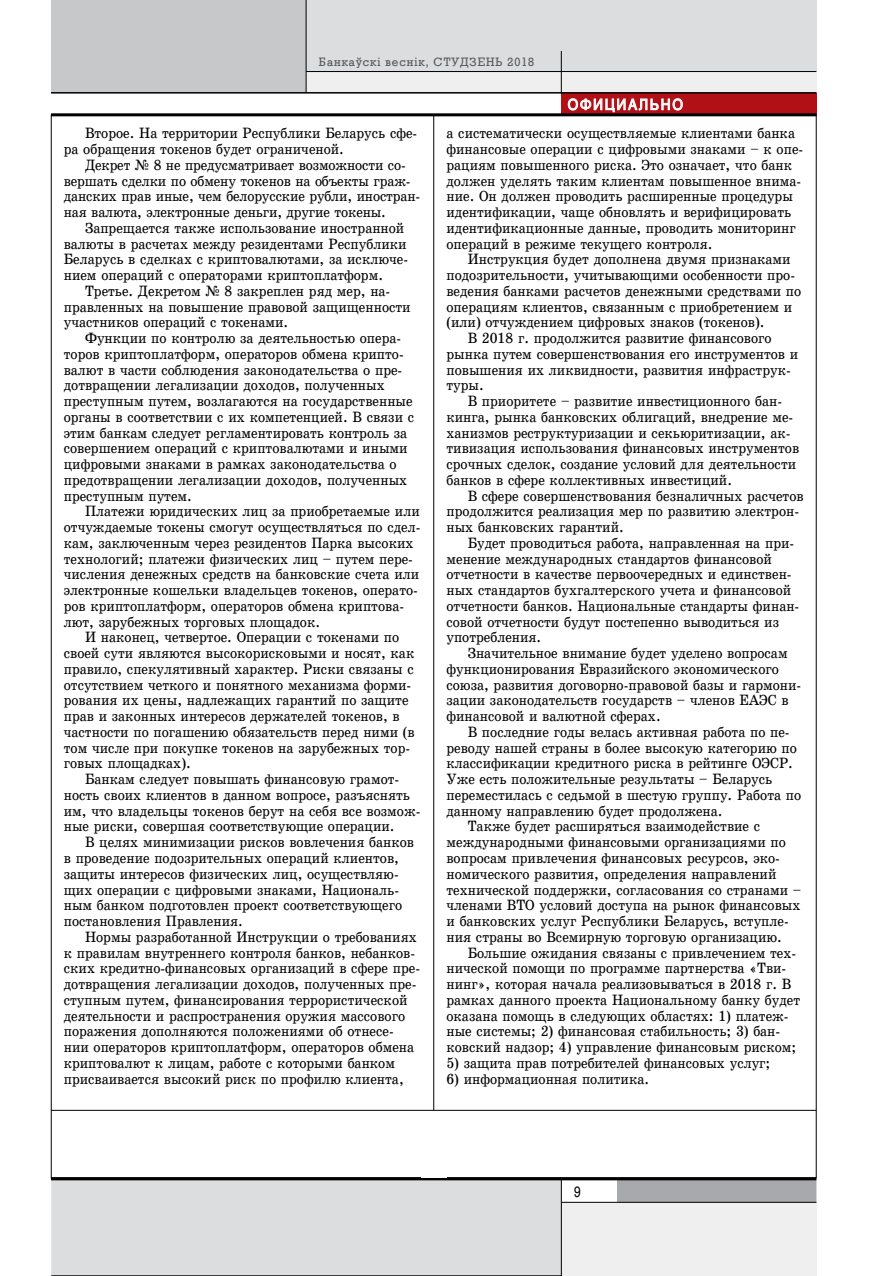
<style>
.page{position:relative;width:893px;height:1276px;background:#fff}
.page>*{position:absolute;margin:0;border:0;box-sizing:border-box;transform-origin:0 0}
.t1{font:15px/15.8px "School Book C";color:#000;scale:.9 1}
.t2{font:15px "AG Helvetica";letter-spacing:.14em;color:#fff;scale:.9 1}
.t3{font:15px "Rodeo";color:#000;scale:.9 1}
.t4{font:12px "Rodeo";letter-spacing:.08em;color:#58595b}
</style>
<div class="page">
<div style="left:561px;top:94px;width:255px;height:21px;background:#b11116"></div>
<svg style="left:568px;top:98px;width:115px;height:14px"></svg>
<div style="left:51px;top:0;width:255px;height:93px;background:#c7c8ca"></div>
<div style="left:306px;top:0;width:510px;height:72px;background:#dcddde"></div>
<div style="left:306px;top:72px;width:510px;height:21px;background:#efeff0"></div>
<hr style="left:306px;top:0;width:1px;height:93px;background:#000">
<hr style="left:306px;top:71px;width:510px;height:1px;background:#000">
<hr style="left:561px;top:51px;width:1px;height:43px;background:#000">
<hr style="left:51px;top:113px;width:765px;height:3px;background:#000">
<hr style="left:433px;top:115px;width:1px;height:1063px;background:#000">
<hr style="left:51px;top:92px;width:765px;height:2px;background:#000">
<div style="left:561px;top:1202px;width:255px;height:73px;background:#efeff0"></div>
<svg style="left:616px;top:1180px;width:200px;height:22px;background:#a3a5a8"></svg>
<div style="left:51px;top:1180px;width:511px;height:96px;background:#dcddde"></div>
<hr style="left:562px;top:1202px;width:254px;height:1px;background:#000">
<hr style="left:51px;top:1177px;width:765px;height:3px;background:#000">
<div style="left:421px;top:1110px;width:25px;height:67px;background:#fff"></div>
<hr style="left:51px;top:1110px;width:765px;height:1px;background:#000">
<p class="t4" style="left:319px;top:55px;width:217px">Банкаўскі веснік, студзень 2018</p>
<p class="t2" style="left:568px;top:96px;width:130px">официально</p>
<p class="t1" style="left:64px;top:125px;width:394px;text-indent:21px">Второе. На территории Республики Беларусь сфе&shy;ра обращения токенов будет ограниченой.</p>
<p class="t1" style="left:64px;top:157px;width:398px;text-indent:21px">Декрет № 8 не предусматривает возможности со&shy;вершать сделки по обмену токенов на объекты граж&shy;данских прав иные, чем белорусские рубли, иностран&shy;ная валюта, электронные деньги, другие токены.</p>
<p class="t1" style="left:64px;top:220px;width:384px;text-indent:21px">Запрещается также использование иностранной валюты в расчетах между резидентами Республики Беларусь в сделках с криптовалютами, за исключе&shy;нием операций с операторами криптоплатформ.</p>
<p class="t1" style="left:64px;top:283px;width:387px;text-indent:21px">Третье. Декретом № 8 закреплен ряд мер, на&shy;правленных на повышение правовой защищенности участников операций с токенами.</p>
<p class="t1" style="left:64px;top:330px;width:391px;text-indent:21px">Функции по контролю за деятельностью опера&shy;торов криптоплатформ, операторов обмена крипто&shy;валют в части соблюдения законодательства о пре&shy;дотвращении легализации доходов, полученных преступным путем, возлагаются на государственные органы в соответствии с их компетенцией. В связи с этим банкам следует регламентировать контроль за совершением операций с криптовалютами и иными цифровыми знаками в рамках законодательства о предотвращении легализации доходов, полученных преступным путем.</p>
<p class="t1" style="left:64px;top:503px;width:398px;text-indent:21px">Платежи юридических лиц за приобретаемые или отчуждаемые токены смогут осуществляться по сдел&shy;кам, заключенным через резидентов Парка высоких технологий; платежи физических лиц – путем пере&shy;числения денежных средств на банковские счета или электронные кошельки владельцев токенов, операто&shy;ров криптоплатформ, операторов обмена криптова&shy;лют, зарубежных торговых площадок.</p>
<p class="t1" style="left:64px;top:629px;width:391px;text-indent:21px">И наконец, четвертое. Операции с токенами по своей сути являются высокорисковыми и носят, как правило, спекулятивный характер. Риски связаны с отсутствием четкого и понятного механизма форми&shy;рования их цены, надлежащих гарантий по защите прав и законных интересов держателей токенов, в частности по погашению обязательств перед ними (в том числе при покупке токенов на зарубежных тор&shy;говых площадках).</p>
<p class="t1" style="left:64px;top:771px;width:398px;text-indent:21px">Банкам следует повышать финансовую грамот&shy;ность своих клиентов в данном вопросе, разъяснять им, что владельцы токенов берут на себя все возмож&shy;ные риски, совершая соответствующие операции.</p>
<p class="t1" style="left:64px;top:834px;width:391px;text-indent:21px">В целях минимизации рисков вовлечения банков в проведение подозрительных операций клиентов, защиты интересов физических лиц, осуществляю&shy;щих операции с цифровыми знаками, Националь&shy;ным банком подготовлен проект соответствующего постановления Правления.</p>
<p class="t1" style="left:64px;top:929px;width:397px;text-indent:21px">Нормы разработанной Инструкции о требованиях к правилам внутреннего контроля банков, небанков&shy;ских кредитно-финансовых организаций в сфере пре&shy;дотвращения легализации доходов, полученных пре&shy;ступным путем, финансирования террористической деятельности и распространения оружия массового поражения дополняются положениями об отнесе&shy;нии операторов криптоплатформ, операторов обмена криптовалют к лицам, работе с которыми банком присваивается высокий риск по профилю клиента,</p>
<p class="t1" style="left:446px;top:125px;width:398px">а систематически осуществляемые клиентами банка финансовые операции с цифровыми знаками – к опе&shy;рациям повышенного риска. Это означает, что банк должен уделять таким клиентам повышенное внима&shy;ние. Он должен проводить расширенные процедуры идентификации, чаще обновлять и верифицировать идентификационные данные, проводить мониторинг операций в режиме текущего контроля.</p>
<p class="t1" style="left:468px;top:251px;width:360px">Инструкция будет дополнена двумя признаками</p>
<p class="t1" style="left:446px;top:267px;width:389px">подозрительности, учитывающими особенности про-</p>
<p class="t1" style="left:446px;top:283px;width:396px">ведения банками расчетов денежными средствами по</p>
<p class="t1" style="left:446px;top:299px;width:386px">операциям клиентов, связанным с приобретением и</p>
<p class="t1" style="left:446px;top:314px;width:355px">(или) отчуждением цифровых знаков (токенов).</p>
<p class="t1" style="left:468px;top:330px;width:339px">В 2018 г. продолжится развитие финансового</p>
<p class="t1" style="left:446px;top:346px;width:392px">рынка путем совершенствования его инструментов и</p>
<p class="t1" style="left:446px;top:362px;width:384px">повышения их ликвидности, развития инфраструк-</p>
<p class="t1" style="left:446px;top:377px;width:43px">туры.</p>
<p class="t1" style="left:468px;top:393px;width:351px">В приоритете – развитие инвестиционного бан-</p>
<p class="t1" style="left:446px;top:409px;width:387px">кинга, рынка банковских облигаций, внедрение ме-</p>
<p class="t1" style="left:446px;top:425px;width:384px">ханизмов реструктуризации и секьюритизации, ак-</p>
<p class="t1" style="left:446px;top:440px;width:393px">тивизация использования финансовых инструментов</p>
<p class="t1" style="left:446px;top:456px;width:390px">срочных сделок, создание условий для деятельности</p>
<p class="t1" style="left:446px;top:472px;width:319px">банков в сфере коллективных инвестиций.</p>
<p class="t1" style="left:468px;top:488px;width:375px">В сфере совершенствования безналичных расчетов</p>
<p class="t1" style="left:446px;top:503px;width:393px">продолжится реализация мер по развитию электрон-</p>
<p class="t1" style="left:446px;top:519px;width:199px">ных банковских гарантий.</p>
<p class="t1" style="left:468px;top:535px;width:364px">Будет проводиться работа, направленная на при-</p>
<p class="t1" style="left:446px;top:551px;width:363px">менение международных стандартов финансовой</p>
<p class="t1" style="left:446px;top:566px;width:385px">отчетности в качестве первоочередных и единствен-</p>
<p class="t1" style="left:446px;top:582px;width:385px">ных стандартов бухгалтерского учета и финансовой</p>
<p class="t1" style="left:446px;top:598px;width:394px">отчетности банков. Национальные стандарты финан-</p>
<p class="t1" style="left:446px;top:614px;width:371px">совой отчетности будут постепенно выводиться из</p>
<p class="t1" style="left:446px;top:629px;width:107px">употребления.</p>
<p class="t1" style="left:468px;top:645px;width:357px">Значительное внимание будет уделено вопросам</p>
<p class="t1" style="left:446px;top:661px;width:371px">функционирования Евразийского экономического</p>
<p class="t1" style="left:446px;top:677px;width:396px">союза, развития договорно-правовой базы и гармони-</p>
<p class="t1" style="left:446px;top:692px;width:382px">зации законодательств государств – членов ЕАЭС в</p>
<p class="t1" style="left:446px;top:708px;width:239px">финансовой и валютной сферах.</p>
<p class="t1" style="left:468px;top:724px;width:359px">В последние годы велась активная работа по пе-</p>
<p class="t1" style="left:446px;top:740px;width:391px">реводу нашей страны в более высокую категорию по</p>
<p class="t1" style="left:446px;top:755px;width:386px">классификации кредитного риска в рейтинге ОЭСР.</p>
<p class="t1" style="left:446px;top:771px;width:363px">Уже есть положительные результаты – Беларусь</p>
<p class="t1" style="left:446px;top:787px;width:396px">переместилась с седьмой в шестую группу. Работа по</p>
<p class="t1" style="left:446px;top:803px;width:308px">данному направлению будет продолжена.</p>
<p class="t1" style="left:468px;top:818px;width:326px">Также будет расширяться взаимодействие с</p>
<p class="t1" style="left:446px;top:834px;width:379px">международными финансовыми организациями по</p>
<p class="t1" style="left:446px;top:850px;width:372px">вопросам привлечения финансовых ресурсов, эко-</p>
<p class="t1" style="left:446px;top:866px;width:368px">номического развития, определения направлений</p>
<p class="t1" style="left:446px;top:881px;width:396px">технической поддержки, согласования со странами –</p>
<p class="t1" style="left:446px;top:897px;width:395px">членами ВТО условий доступа на рынок финансовых</p>
<p class="t1" style="left:446px;top:913px;width:382px">и банковских услуг Республики Беларусь, вступле-</p>
<p class="t1" style="left:446px;top:929px;width:374px">ния страны во Всемирную торговую организацию.</p>
<p class="t1" style="left:468px;top:944px;width:366px">Большие ожидания связаны с привлечением тех-</p>
<p class="t1" style="left:446px;top:960px;width:379px">нической помощи по программе партнерства «Тви-</p>
<p class="t1" style="left:446px;top:976px;width:385px">нинг», которая начала реализовываться в 2018 г. В</p>
<p class="t1" style="left:446px;top:992px;width:394px">рамках данного проекта Национальному банку будет</p>
<p class="t1" style="left:446px;top:1007px;width:382px">оказана помощь в следующих областях: 1) платеж-</p>
<p class="t1" style="left:446px;top:1023px;width:372px">ные системы; 2) финансовая стабильность; 3) бан-</p>
<p class="t1" style="left:446px;top:1039px;width:390px">ковский надзор; 4) управление финансовым риском;</p>
<p class="t1" style="left:446px;top:1055px;width:361px">5) защита прав потребителей финансовых услуг;</p>
<p class="t1" style="left:446px;top:1070px;width:227px">6) информационная политика.</p>
<p class="t3" style="left:574px;top:1183px;width:9px">9</p>
</div>
